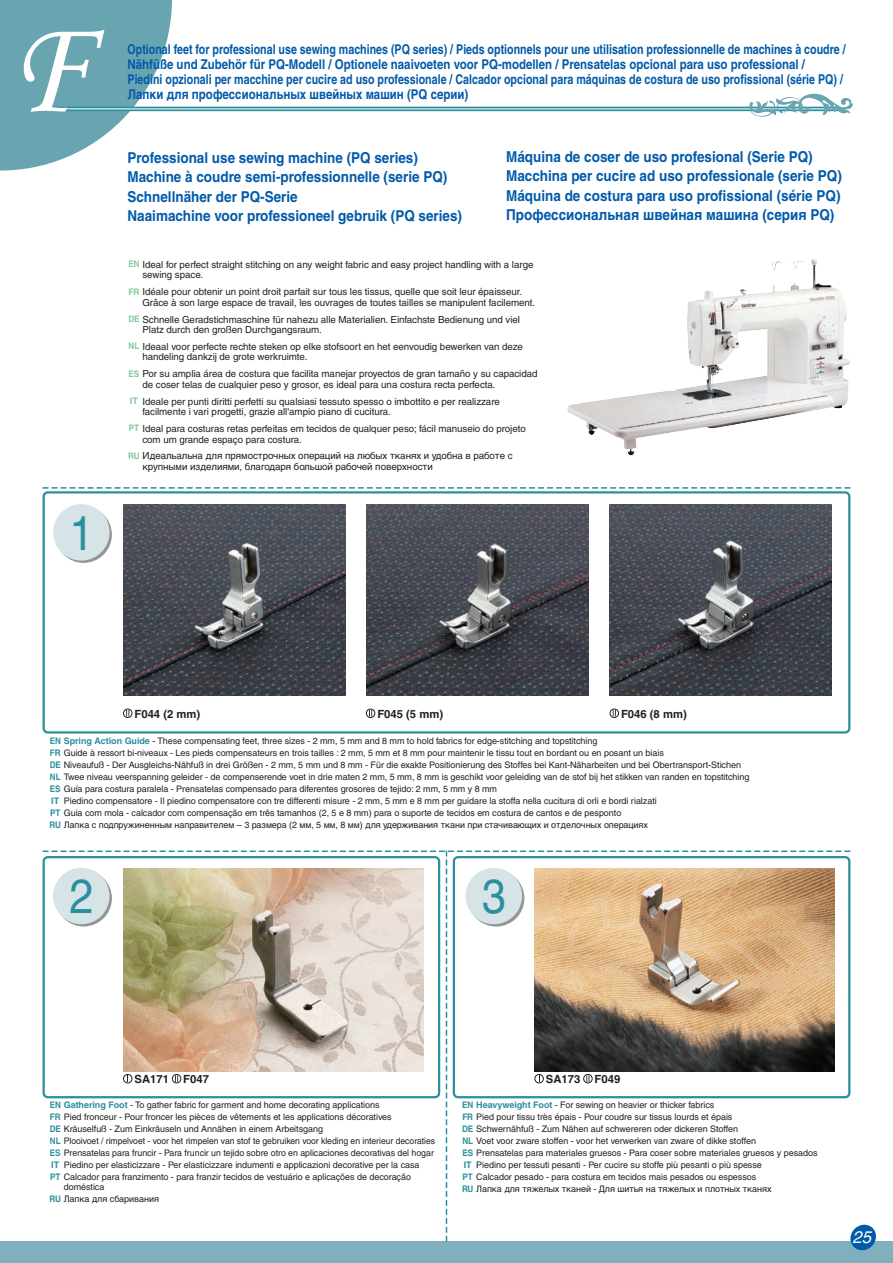
<style>
.page{position:relative;width:893px;height:1263px;background:#fff}
.page>*{position:absolute;margin:0;border:0;box-sizing:border-box;transform-origin:0 0}
.Circle_Number_F{font:48px "Helvetica LT Pro";color:#2a8f9e;scale:.9 1}
.t1{font:italic 16.8px "Helvetica LT Pro";color:#fff}
.Title_Blue_10-90{font:700 15px "Helvetica LT Pro";color:#015aaa;scale:.9 1}
.t2{font:700 13.5px/15px "Helvetica LT Pro";color:#015aaa;scale:.79 1}
.Model{font:700 11.25px "Helvetica LT Pro";color:#231f20}
.ACC_Lag{font:9.75px "Helvetica LT Pro";letter-spacing:-.005em;color:#231f20}
.Bro_body{font:9.75px/10.5px "Helvetica LT Pro";letter-spacing:-.005em;color:#231f20}
.ACC_Lag-2{font:9px "Helvetica LT Pro";letter-spacing:-.005em;color:#231f20}
.Bro_Body_use{font:9px "Helvetica LT Pro";letter-spacing:-.005em;color:#231f20}
.ACC_Lag-3{font:9px "Helvetica LT Pro";letter-spacing:-.005em;color:#231f20;scale:.96 1}
.ACC_Lag-4{font:700 9px "Helvetica LT Pro";color:#2a8f9e}
.ACC_Lag-5{font:700 9px "Helvetica LT Pro";color:#80ca9c}
.s1{font-weight:700;font-size:9px;color:#80ca9c}
.s2{font-weight:700;color:#2a8f9e}
</style>
<div class="page">
<div style="left:0;top:1242px;width:893px;height:21px;background:#80b0bd"></div>
<svg style="left:172px;top:107px;width:576px;height:4px;background:#499fac"></svg>
<hr style="left:59px;top:108px;width:781px;height:1px;background:#fff">
<svg style="left:748px;top:93px;width:105px;height:24px"></svg>
<svg style="left:0;top:0;width:172px;height:171px"></svg>
<img style="left:567px;top:260px;width:281px;height:195px">
<div style="left:43px;top:491px;width:807px;height:242px;border:2px solid #2a8f9e;border-radius:4px"></div>
<svg style="left:43px;top:487px;width:807px;height:2px"></svg>
<svg style="left:53px;top:504px;width:59px;height:59px"></svg>
<img style="left:123px;top:505px;width:222px;height:191px">
<img style="left:366px;top:505px;width:222px;height:191px">
<img style="left:610px;top:505px;width:222px;height:191px">
<div style="left:123px;top:709px;width:9px;height:9px;border:1px solid #231f20;border-radius:50%"></div>
<svg style="left:126px;top:710px;width:3px;height:6px"></svg>
<div style="left:366px;top:709px;width:9px;height:9px;border:1px solid #231f20;border-radius:50%"></div>
<svg style="left:369px;top:710px;width:3px;height:6px"></svg>
<div style="left:610px;top:709px;width:9px;height:9px;border:1px solid #231f20;border-radius:50%"></div>
<svg style="left:613px;top:710px;width:3px;height:6px"></svg>
<svg style="left:43px;top:850px;width:833px;height:400px"></svg>
<p class="t2" style="left:128px;top:42px;width:911px">Optional feet for professional use sewing machines (PQ series) / Pieds optionnels pour une utilisation professionnelle de machines à coudre / Nähfüße und Zubehör für PQ-Modell / Optionele naaivoeten voor PQ-modellen / Prensatelas opcional para uso professional /<br>Piedini opzionali per macchine per cucire ad uso professionale / Calcador opcional para máquinas de costura de uso profissional (série PQ) / Лапки для профессиональных швейных машин (PQ серии)</p>
<p class="Circle_Number_F" style="left:69px;top:505px;width:28px">1</p>
<p class="Title_Blue_10-90" style="left:506px;top:147px;width:342px">Máquina de coser de uso profesional (Serie PQ)</p>
<p class="Title_Blue_10-90" style="left:506px;top:167px;width:374px">Macchina per cucire ad uso professionale (serie PQ)</p>
<p class="Title_Blue_10-90" style="left:506px;top:186px;width:373px">Máquina de costura para uso profissional (série PQ)</p>
<p class="Title_Blue_10-90" style="left:506px;top:206px;width:366px">Профессиональная швейная машина (серия PQ)</p>
<p class="ACC_Lag" style="left:128px;top:259px;width:407px"><span class="s1">EN</span> Ideal for perfect straight stitching on any weight fabric and easy project handling with a large</p>
<p class="Bro_body" style="left:142px;top:270px;width:62px">sewing space.</p>
<p class="ACC_Lag" style="left:129px;top:286px;width:395px"><span class="s1">FR</span> Idéale pour obtenir un point droit parfait sur tous les tissus, quelle que soit leur épaisseur.</p>
<p class="Bro_body" style="left:142px;top:297px;width:394px">Grâce à son large espace de travail, les ouvrages de toutes tailles se manipulent facilement.</p>
<p class="ACC_Lag" style="left:128px;top:313px;width:393px"><span class="s1">DE</span> Schnelle Geradstichmaschine für nahezu alle Materialien. Einfachste Bedienung und viel</p>
<p class="Bro_body" style="left:142px;top:324px;width:181px">Platz durch den großen Durchgangsraum.</p>
<p class="ACC_Lag" style="left:129px;top:341px;width:396px"><span class="s1">NL</span> Ideaal voor perfecte rechte steken op elke stofsoort en het eenvoudig bewerken van deze</p>
<p class="Bro_body" style="left:142px;top:352px;width:167px">handeling dankzij de grote werkruimte.</p>
<p class="ACC_Lag" style="left:129px;top:368px;width:411px"><span class="s1">ES</span> Por su amplia área de costura que facilita manejar proyectos de gran tamaño y su capacidad</p>
<p class="Bro_body" style="left:142px;top:379px;width:355px">de coser telas de cualquier peso y grosor, es ideal para una costura recta perfecta.</p>
<p class="ACC_Lag-5" style="left:130px;top:395px;width:9px">IT</p>
<p class="Bro_body" style="left:142px;top:396px;width:359px">Ideale per punti diritti perfetti su qualsiasi tessuto spesso o imbottito e per realizzare facilmente i vari progetti, grazie all'ampio piano di cucitura.</p>
<p class="ACC_Lag" style="left:129px;top:423px;width:399px"><span class="s1">PT</span> Ideal para costuras retas perfeitas em tecidos de qualquer peso; fácil manuseio do projeto</p>
<p class="Bro_body" style="left:142px;top:434px;width:161px">com um grande espaço para costura.</p>
<p class="ACC_Lag" style="left:128px;top:450px;width:386px"><span class="s1">RU</span> Идеальальна для прямострочных операций на любых тканях и удобна в работе с</p>
<p class="Bro_body" style="left:142px;top:461px;width:292px">крупными изделиями, благодаря большой рабочей поверхности</p>
<p class="Title_Blue_10-90" style="left:128px;top:148px;width:324px">Professional use sewing machine (PQ series)</p>
<p class="Title_Blue_10-90" style="left:128px;top:168px;width:357px">Machine à coudre semi-professionnelle (serie PQ)</p>
<p class="Title_Blue_10-90" style="left:128px;top:187px;width:191px">Schnellnäher der PQ-Serie</p>
<p class="Title_Blue_10-90" style="left:128px;top:207px;width:373px">Naaimachine voor professioneel gebruik (PQ series)</p>
<p class="Model" style="left:134px;top:707px;width:67px">F044 (2 mm)</p>
<p class="Model" style="left:377px;top:707px;width:67px">F045 (5 mm)</p>
<p class="Model" style="left:621px;top:707px;width:67px">F046 (8 mm)</p>
<p class="ACC_Lag-2" style="left:50px;top:736px;width:549px"><span class="s2">EN Spring Action Guide</span> - These compensating feet, three sizes - 2 mm, 5 mm and 8 mm to hold fabrics for edge-stitching and topstitching</p>
<p class="ACC_Lag-2" style="left:50px;top:748px;width:616px"><span class="s2">FR</span> Guide à ressort bi-niveaux - Les pieds compensateurs en trois tailles : 2 mm, 5 mm et 8 mm pour maintenir le tissu tout en bordant ou en posant un biais</p>
<p class="ACC_Lag-2" style="left:50px;top:760px;width:693px"><span class="s2">DE</span> Niveaufuß - Der Ausgleichs-Nähfuß in drei Größen - 2 mm, 5 mm und 8 mm - Für die exakte Positionierung des Stoffes bei Kant-Näharbeiten und bei Obertransport-Stichen</p>
<p class="ACC_Lag-2" style="left:50px;top:772px;width:701px"><span class="s2">NL</span> Twee niveau veerspanning geleider - de compenserende voet in drie maten 2 mm, 5 mm, 8 mm is geschikt voor geleiding van de stof bij het stikken van randen en topstitching</p>
<p class="ACC_Lag-2" style="left:50px;top:784px;width:449px"><span class="s2">ES</span> Guía para costura paralela - Prensatelas compensado para diferentes grosores de tejido: 2 mm, 5 mm y 8 mm</p>
<p class="ACC_Lag-4" style="left:51px;top:796px;width:9px">IT</p>
<p class="Bro_Body_use" style="left:64px;top:796px;width:594px">Piedino compensatore - Il piedino compensatore con tre differenti misure - 2 mm, 5 mm e 8 mm per guidare la stoffa nella cucitura di orli e bordi rialzati</p>
<p class="ACC_Lag-2" style="left:50px;top:808px;width:573px"><span class="s2">PT</span> Guia com mola - calcador com compensação em três tamanhos (2, 5 e 8 mm) para o suporte de tecidos em costura de cantos e de pesponto</p>
<p class="ACC_Lag-2" style="left:50px;top:820px;width:600px"><span class="s2">RU</span> Лапка с подпружиненным направителем – 3 размера (2 мм, 5 мм, 8 мм) для удерживания ткани при стачивающих и отделочных операциях</p>
<p class="Circle_Number_F" style="left:69px;top:869px;width:28px">2</p>
<p class="Circle_Number_F" style="left:482px;top:869px;width:28px">3</p>
<p class="Model" style="left:134px;top:1072px;width:36px">SA171</p>
<p class="Model" style="left:183px;top:1072px;width:27px">F047</p>
<p class="Model" style="left:546px;top:1072px;width:36px">SA173</p>
<p class="Model" style="left:595px;top:1072px;width:27px">F049</p>
<p class="ACC_Lag-2" style="left:50px;top:1099px;width:331px"><span class="s2">EN Gathering Foot</span> - To gather fabric for garment and home decorating applications</p>
<p class="ACC_Lag-2" style="left:50px;top:1111px;width:343px"><span class="s2">FR</span> Pied fronceur - Pour froncer les pièces de vêtements et les applications décoratives</p>
<p class="ACC_Lag-2" style="left:50px;top:1123px;width:275px"><span class="s2">DE</span> Kräuselfuß - Zum Einkräuseln und Annähen in einem Arbeitsgang</p>
<p class="ACC_Lag-3" style="left:50px;top:1135px;width:403px"><span class="s2">NL</span> Plooivoet / rimpelvoet - voor het rimpelen van stof te gebruiken voor kleding en interieur decoraties</p>
<p class="ACC_Lag-2" style="left:50px;top:1147px;width:386px"><span class="s2">ES</span> Prensatelas para fruncir - Para fruncir un tejido sobre otro en aplicaciones decorativas del hogar</p>
<p class="ACC_Lag-4" style="left:51px;top:1159px;width:9px">IT</p>
<p class="Bro_Body_use" style="left:64px;top:1159px;width:357px">Piedino per elasticizzare - Per elasticizzare indumenti e applicazioni decorative per la casa</p>
<p class="ACC_Lag-2" style="left:50px;top:1171px;width:362px"><span class="s2">PT</span> Calcador para franzimento - para franzir tecidos de vestuário e aplicações de decoração</p>
<p class="Bro_Body_use" style="left:64px;top:1182px;width:42px">doméstica</p>
<p class="ACC_Lag-2" style="left:50px;top:1194px;width:111px"><span class="s2">RU</span> Лапка для сбаривания</p>
<p class="ACC_Lag-2" style="left:462px;top:1099px;width:254px"><span class="s2">EN Heavyweight Foot</span> - For sewing on heavier or thicker fabrics</p>
<p class="ACC_Lag-2" style="left:462px;top:1111px;width:272px"><span class="s2">FR</span> Pied pour tissu très épais - Pour coudre sur tissus lourds et épais</p>
<p class="ACC_Lag-2" style="left:462px;top:1123px;width:277px"><span class="s2">DE</span> Schwernähfuß - Zum Nähen auf schwereren oder dickeren Stoffen</p>
<p class="ACC_Lag-2" style="left:462px;top:1135px;width:295px"><span class="s2">NL</span> Voet voor zware stoffen - voor het verwerken van zware of dikke stoffen</p>
<p class="ACC_Lag-2" style="left:462px;top:1147px;width:357px"><span class="s2">ES</span> Prensatelas para materiales gruesos - Para coser sobre materiales gruesos y pesados</p>
<p class="ACC_Lag-4" style="left:464px;top:1159px;width:9px">IT</p>
<p class="Bro_Body_use" style="left:476px;top:1159px;width:287px">Piedino per tessuti pesanti - Per cucire su stoffe più pesanti o più spesse</p>
<p class="ACC_Lag-2" style="left:463px;top:1171px;width:295px"><span class="s2">PT</span> Calcador pesado - para costura em tecidos mais pesados ou espessos</p>
<p class="ACC_Lag-2" style="left:462px;top:1183px;width:311px"><span class="s2">RU</span> Лапка для тяжелых тканей - Для шитья на тяжелых и плотных тканях</p>
<h2 class="t1" style="left:852px;top:1228px;width:20px">25</h2>
</div>
